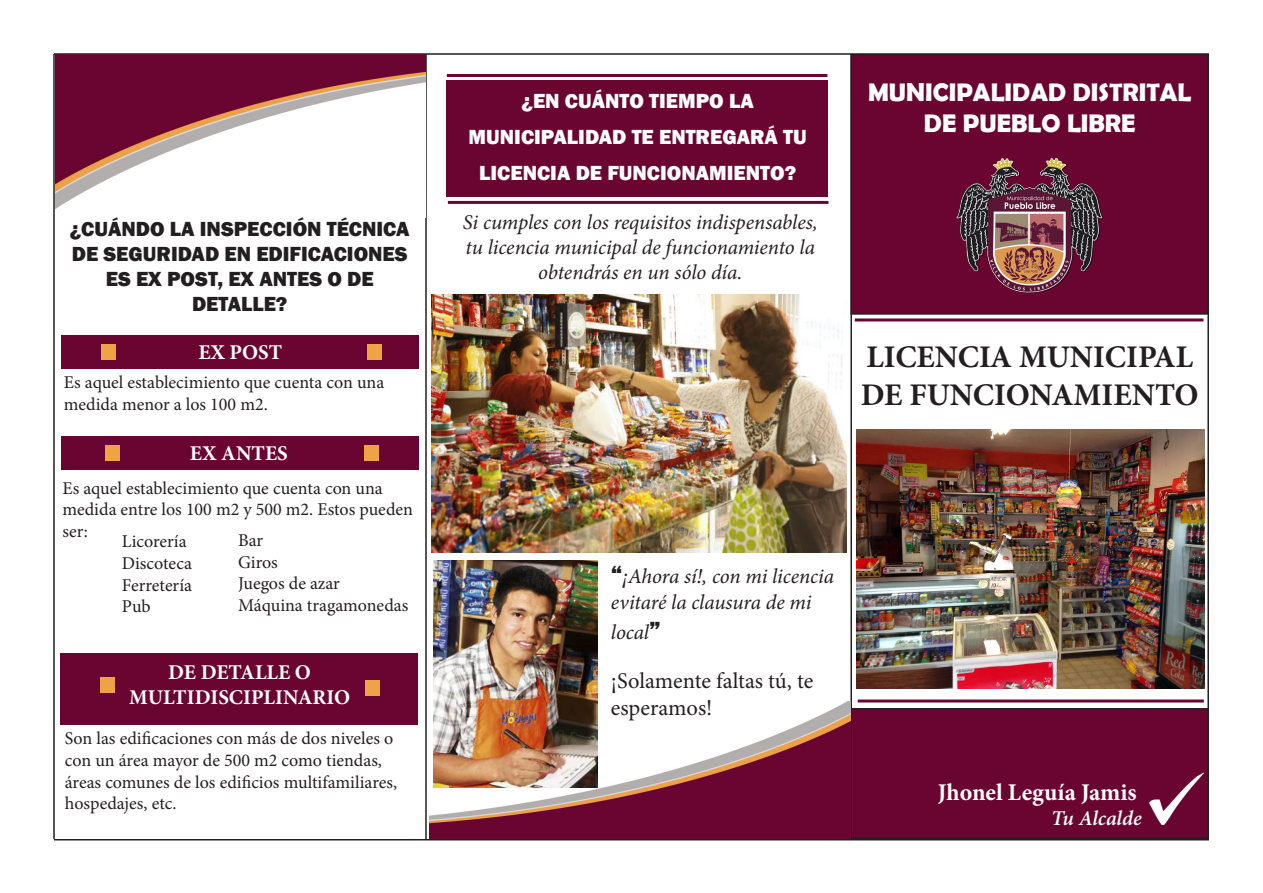
<style>
.page{position:relative;width:1263px;height:893px;background:#fff}
.page>*{position:absolute;margin:0;border:0;box-sizing:border-box;transform-origin:0 0}
.t1{font:700 31.5px "Minion Pro";color:#231f20}
.t2{font:700 25.5px "Berlin Sans FB Demi";color:#fff}
.t3{font:700 24px "Minion Pro";color:#fff}
.t4{font:22.5px/27px "Minion Pro";letter-spacing:-.005em;color:#231f20}
.t5{font:italic 21px/25.2px "Minion Pro";letter-spacing:-.01em;color:#231f20;text-align:center}
.t6{font:800 21px/25.2px "Franklin Gothic";color:#231f20;text-align:center}
.t7{font:800 21px/36px "Franklin Gothic";color:#fff;text-align:center}
.t8{font:700 21px "Minion Pro";color:#fff}
.t9{font:italic 600 21px "Minion Pro";letter-spacing:-.005em;color:#fff}
.t10{font:18px/21.6px "Minion Pro";color:#231f20}
.s1{font-family:"Franklin Gothic";font-weight:800;font-style:normal;font-size:25.5px}
</style>
<div class="page">
<div style="left:61px;top:653px;width:357px;height:72px;background:#6a0531"></div>
<div style="left:446px;top:80px;width:382px;height:117px;background:#6a0531"></div>
<hr style="left:54px;top:53px;width:1155px;height:2px;background:#231f20">
<hr style="left:54px;top:839px;width:1155px;height:1px;background:#231f20">
<hr style="left:53px;top:54px;width:2px;height:785px;background:#231f20">
<hr style="left:425px;top:54px;width:2px;height:785px;background:#231f20">
<hr style="left:850px;top:54px;width:2px;height:785px;background:#231f20">
<hr style="left:1207px;top:54px;width:2px;height:785px;background:#231f20">
<div style="left:851px;top:55px;width:357px;height:259px;background:#6a0531"></div>
<div style="left:850px;top:54px;width:359px;height:261px;border:2px solid #231f20"></div>
<div style="left:851px;top:709px;width:357px;height:129px;background:#6a0531"></div>
<div style="left:850px;top:708px;width:359px;height:131px;border:2px solid #231f20"></div>
<img style="left:940px;top:158px;width:174px;height:164px">
<hr style="left:855px;top:318px;width:348px;height:3px;background:#6a0531">
<hr style="left:858px;top:699px;width:346px;height:3px;background:#6a0531">
<img style="left:857px;top:429px;width:347px;height:260px">
<img style="left:1149px;top:773px;width:54px;height:52px">
<img style="left:429px;top:702px;width:421px;height:137px">
<img style="left:56px;top:55px;width:369px;height:154px">
<hr style="left:447px;top:74px;width:380px;height:3px;background:#6a0531">
<hr style="left:448px;top:201px;width:380px;height:3px;background:#6a0531">
<img style="left:432px;top:294px;width:414px;height:259px">
<img style="left:434px;top:560px;width:163px;height:228px">
<div style="left:62px;top:336px;width:357px;height:33px;background:#6a0531"></div>
<div style="left:61px;top:437px;width:357px;height:33px;background:#6a0531"></div>
<div style="left:101px;top:344px;width:14px;height:16px;background:#efa246"></div>
<div style="left:105px;top:445px;width:14px;height:16px;background:#efa246"></div>
<div style="left:100px;top:678px;width:15px;height:15px;background:#efa246"></div>
<div style="left:367px;top:344px;width:14px;height:16px;background:#efa246"></div>
<div style="left:364px;top:445px;width:15px;height:16px;background:#efa246"></div>
<div style="left:366px;top:680px;width:14px;height:16px;background:#efa246"></div>
<p class="t6" style="left:70px;top:216px;width:341px">¿CUÁNDO LA INSPECCIÓN TÉCNICA<br>DE SEGURIDAD EN EDIFICACIONES<br>ES EX POST, EX ANTES O DE<br>DETALLE?</p>
<p class="t8" style="left:198px;top:337px;width:85px">EX POST</p>
<p class="t10" style="left:64px;top:372px;width:322px">Es aquel establecimiento que cuenta con una medida menor a los 100 m2.</p>
<p class="t8" style="left:190px;top:438px;width:99px">EX ANTES</p>
<p class="t10" style="left:62px;top:477px;width:352px">Es aquel establecimiento que cuenta con una medida entre los 100 m2 y 500 m2. Estos pueden ser:</p>
<p class="t10" style="left:122px;top:531px;width:66px">Licorería</p>
<p class="t10" style="left:122px;top:553px;width:72px">Discoteca</p>
<p class="t10" style="left:122px;top:574px;width:72px">Ferretería</p>
<p class="t10" style="left:122px;top:596px;width:30px">Pub</p>
<p class="t10" style="left:238px;top:530px;width:27px">Bar</p>
<p class="t10" style="left:238px;top:551px;width:41px">Giros</p>
<p class="t10" style="left:238px;top:573px;width:103px">Juegos de azar</p>
<p class="t10" style="left:238px;top:594px;width:172px">Máquina tragamonedas</p>
<p class="t8" style="left:168px;top:657px;width:144px">DE DETALLE O</p>
<p class="t8" style="left:129px;top:682px;width:223px">MULTIDISCIPLINARIO</p>
<p class="t10" style="left:65px;top:728px;width:334px">Son las edificaciones con más de dos niveles o con un área mayor de 500 m2 como tiendas, áreas comunes de los edificios multifamiliares, hospedajes, etc.</p>
<p class="t7" style="left:469px;top:83px;width:340px">¿EN CUÁNTO TIEMPO LA<br>MUNICIPALIDAD TE ENTREGARÁ TU<br>LICENCIA DE FUNCIONAMIENTO?</p>
<p class="t5" style="left:463px;top:210px;width:356px">Si cumples con los requisitos indispensables, tu licencia municipal de funcionamiento la obtendrás en un sólo día.</p>
<p class="t2" style="left:868px;top:78px;width:325px">MUNICIPALIDAD DISTRITAL</p>
<p class="t2" style="left:924px;top:108px;width:213px">DE PUEBLO LIBRE</p>
<p class="t1" style="left:866px;top:335px;width:328px">LICENCIA MUNICIPAL</p>
<p class="t1" style="left:861px;top:373px;width:339px">DE FUNCIONAMIENTO</p>
<p class="t5" style="left:611px;top:564px;width:225px;text-align:left"><span class="s1">“</span>¡Ahora sí!, con mi licencia evitaré la clausura de mi</p>
<p class="t5" style="left:611px;top:620px;width:51px">local<span class="s1">”</span></p>
<p class="t4" style="left:611px;top:667px;width:204px">¡Solamente faltas tú, te esperamos!</p>
<p class="t3" style="left:938px;top:775px;width:201px">Jhonel Leguía Jamis</p>
<p class="t9" style="left:1051px;top:804px;width:92px">Tu Alcalde</p>
</div>
